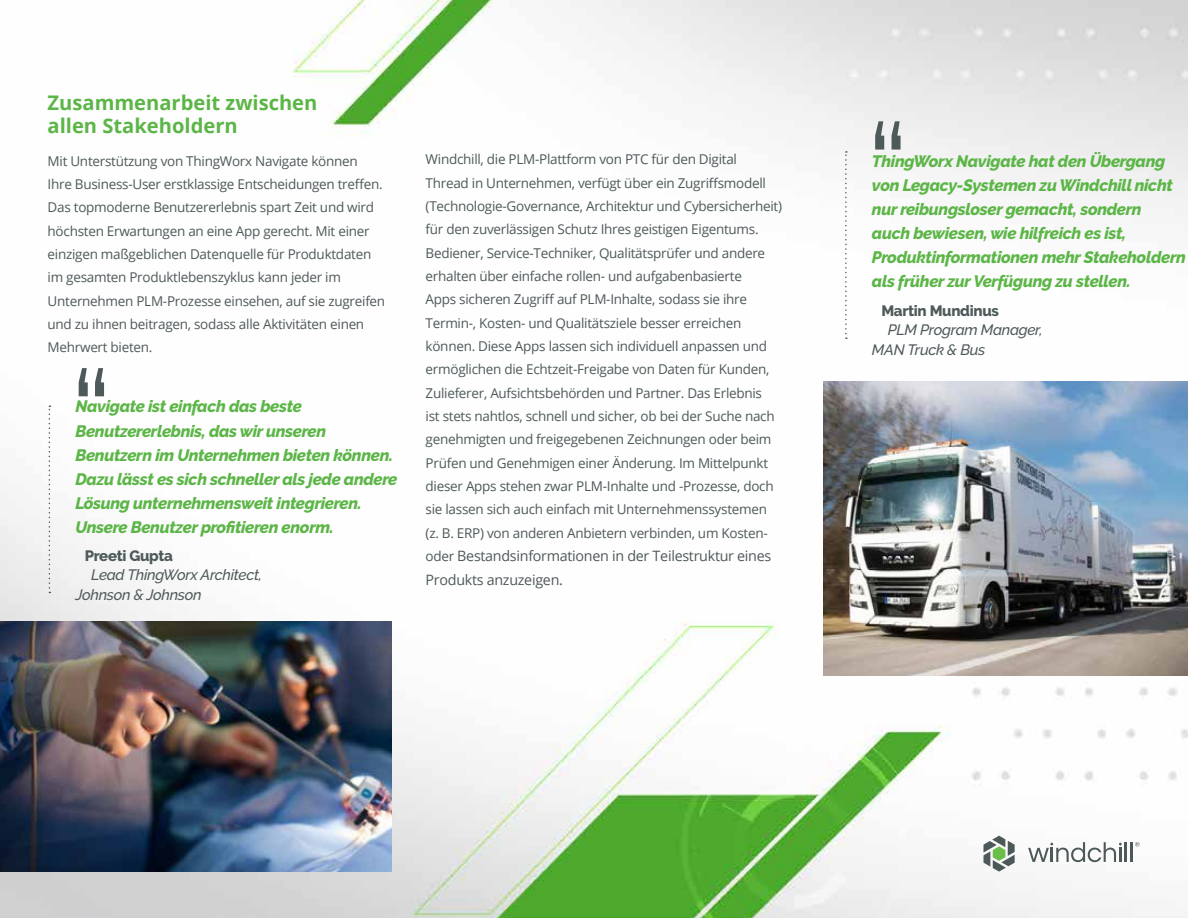
<style>
.page{position:relative;width:1188px;height:918px;background:#fff}
.page>*{position:absolute;margin:0;border:0;box-sizing:border-box;transform-origin:0 0}
.t1{font:135px "PTC Raleway";color:#4e595a}
.t2{font:700 20.1px/23.4px "Open Sans";color:#5cb647}
.t3{font:italic 800 16.5px/24px "PTC Raleway";letter-spacing:-.02em;color:#5cb647}
.t4{font:italic 500 15px/19.5px "PTC Raleway";letter-spacing:-.02em;color:#4e595a}
.t5{font:800 15px "PTC Raleway";letter-spacing:-.02em;color:#4e595a}
.t6{font:14.25px/23.4px "Open Sans";letter-spacing:-.02em;color:#4e595a}
.t7{font:13.5px/23.4px "Open Sans";letter-spacing:-.02em;color:#4e595a}
.s1{font-size:13.5px}
</style>
<div class="page">
<img style="left:0;top:0;width:1188px;height:918px">
<hr style="left:1125px;top:842px;width:2px;height:20px;background:#4d5858">
<hr style="left:1130px;top:842px;width:2px;height:20px;background:#4d5858">
<svg style="left:1135px;top:842px;width:5px;height:5px"></svg>
<svg style="left:1028px;top:842px;width:94px;height:20px"></svg>
<svg style="left:983px;top:836px;width:32px;height:36px"></svg>
<img style="left:0;top:621px;width:392px;height:251px">
<img style="left:824px;top:381px;width:364px;height:295px">
<svg style="left:49px;top:405px;width:1px;height:188px"></svg>
<svg style="left:845px;top:151px;width:2px;height:188px"></svg>
<h2 class="t2" style="left:48px;top:90px;width:271px">Zusammenarbeit zwischen allen Stakeholdern</h2>
<p class="t7" style="left:48px;top:149px;width:339px">Mit Unterstützung von ThingWorx Navigate können Ihre Business-User erstklassige Entscheidungen treffen.<br>Das topmoderne Benutzererlebnis spart Zeit und wird höchsten Erwartungen an eine App gerecht. Mit einer einzigen maßgeblichen Datenquelle für Produktdaten im gesamten Produktlebenszyklus kann jeder im Unternehmen PLM-Prozesse einsehen, auf sie zugreifen und zu ihnen beitragen, sodass alle Aktivitäten einen Mehrwert bieten.</p>
<p class="t7" style="left:426px;top:147px;width:358px">Windchill, die PLM-Plattform von PTC für den Digital Thread in Unternehmen, verfügt über ein Zugriffsmodell (Technologie-Governance, Architektur und Cybersicherheit) für den zuverlässigen Schutz Ihres geistigen Eigentums.<br>Bediener, Service-Techniker, Qualitätsprüfer und andere erhalten über einfache rollen- und aufgabenbasierte<br>Apps sicheren Zugriff auf PLM-Inhalte, sodass sie ihre Termin-, Kosten- und Qualitätsziele besser erreichen können. Diese Apps lassen sich individuell anpassen und ermöglichen die Echtzeit-Freigabe von Daten für Kunden, Zulieferer, Aufsichtsbehörden und Partner. Das Erlebnis<br>ist stets nahtlos, schnell und sicher, ob bei der Suche nach genehmigten und freigegebenen Zeichnungen oder beim Prüfen und Genehmigen einer Änderung. Im Mittelpunkt dieser Apps stehen zwar PLM-Inhalte und -Prozesse, doch sie lassen sich auch einfach mit Unternehmenssystemen (z. B. ERP) von anderen Anbietern verbinden, um Kosten-</p>
<p class="t6" style="left:426px;top:544px;width:347px"><span class="s1">oder</span> Bestandsinformationen in der Teilestruktur eines<br>Produkts anzuzeigen.</p>
<h1 class="t1" style="left:70px;top:341px;width:44px">“</h1>
<p class="t3" style="left:75px;top:395px;width:323px">Navigate ist einfach das beste Benutzererlebnis, das wir unseren Benutzern im Unternehmen bieten können.<br>Dazu lässt es sich schneller als jede andere Lösung unternehmensweit integrieren.<br>Unsere Benutzer profitieren enorm.</p>
<p class="t5" style="left:85px;top:547px;width:89px">Preeti Gupta</p>
<p class="t4" style="left:75px;top:565px;width:188px;text-indent:16px">Lead ThingWorx Architect,<br>Johnson &amp; Johnson</p>
<h1 class="t1" style="left:867px;top:94px;width:44px">“</h1>
<p class="t3" style="left:872px;top:149px;width:315px">ThingWorx Navigate hat den Übergang von Legacy-Systemen zu Windchill nicht nur reibungsloser gemacht, sondern<br>auch bewiesen, wie hilfreich es ist, Produktinformationen mehr Stakeholdern als früher zur Verfügung zu stellen.</p>
<p class="t5" style="left:881px;top:302px;width:119px">Martin Mundinus</p>
<p class="t4" style="left:872px;top:320px;width:172px;text-indent:16px">PLM Program Manager,<br>MAN Truck &amp; Bus</p>
</div>
